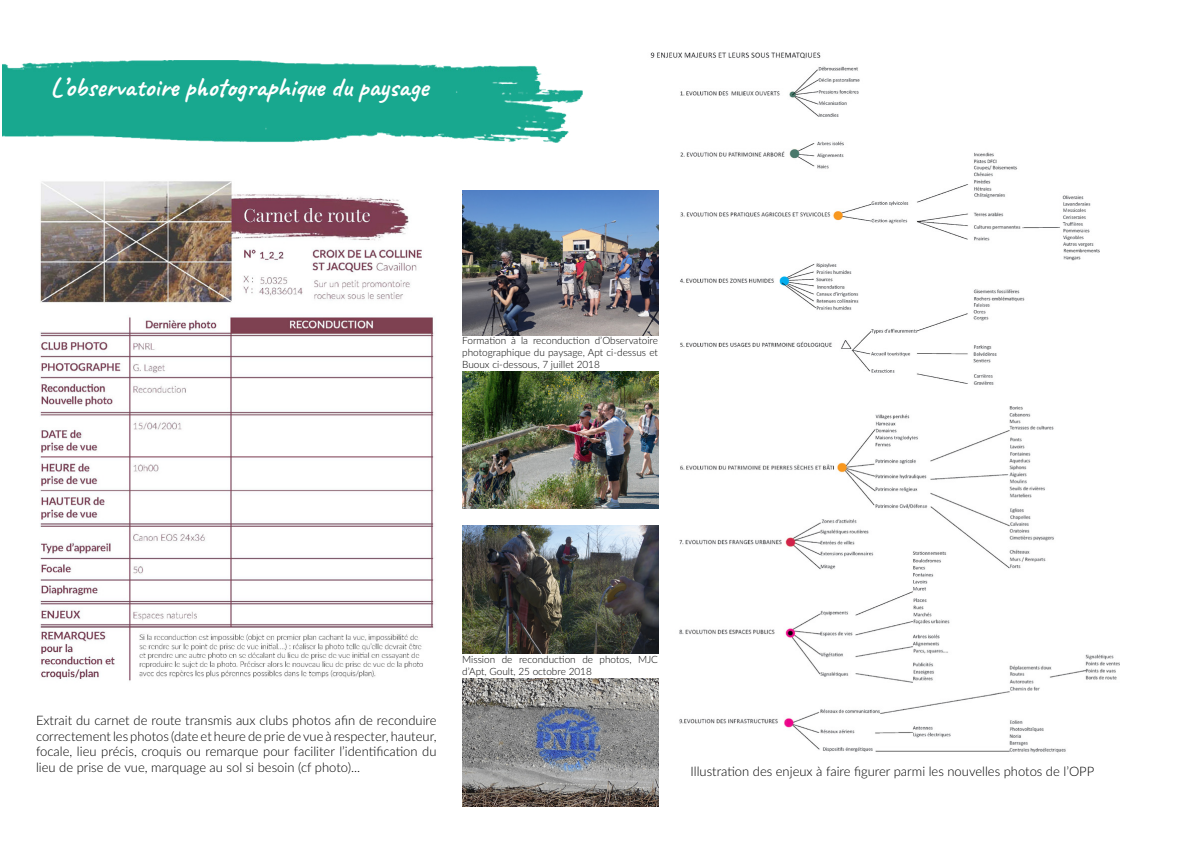
<style>
.page{position:relative;width:1191px;height:842px;background:#fff}
.page>*{position:absolute;margin:0;border:0;box-sizing:border-box;transform-origin:0 0}
.t1{font:700 27px "Caveat";color:#fff}
.t2{font:300 13px/15.6px "Lato";color:#000;text-align:justify}
.t3{font:300 10px/12px "Lato";color:#000;text-align:justify}
</style>
<div class="page">
<img style="left:3px;top:60px;width:579px;height:82px">
<img style="left:636px;top:52px;width:484px;height:709px">
<img style="left:40px;top:181px;width:394px;height:501px">
<img style="left:462px;top:679px;width:196px;height:127px">
<img style="left:462px;top:371px;width:196px;height:137px">
<img style="left:462px;top:191px;width:196px;height:145px">
<img style="left:462px;top:525px;width:196px;height:128px">
<h1 class="t1" style="left:51px;top:70px;width:379px">L’observatoire photographique du paysage</h1>
<p class="t3" style="left:462px;top:334px;width:197px">Formation à la reconduction d’Observatoire photographique du paysage, Apt ci-dessus et Buoux ci-dessous, 7 juillet 2018</p>
<p class="t2" style="left:36px;top:712px;width:402px">Extrait du carnet de route transmis aux clubs photos afin de reconduire correctement les photos (date et heure de prie de vue à respecter, hauteur, focale, lieu précis, croquis ou remarque pour faciliter l’identification du lieu de prise de vue, marquage au sol si besoin (cf photo)...</p>
<p class="t3" style="left:462px;top:653px;width:197px">Mission de reconduction de photos, MJC d’Apt, Goult, 25 octobre 2018</p>
<p class="t2" style="left:690px;top:763px;width:405px">Illustration des enjeux à faire figurer parmi les nouvelles photos de l’OPP</p>
</div>
